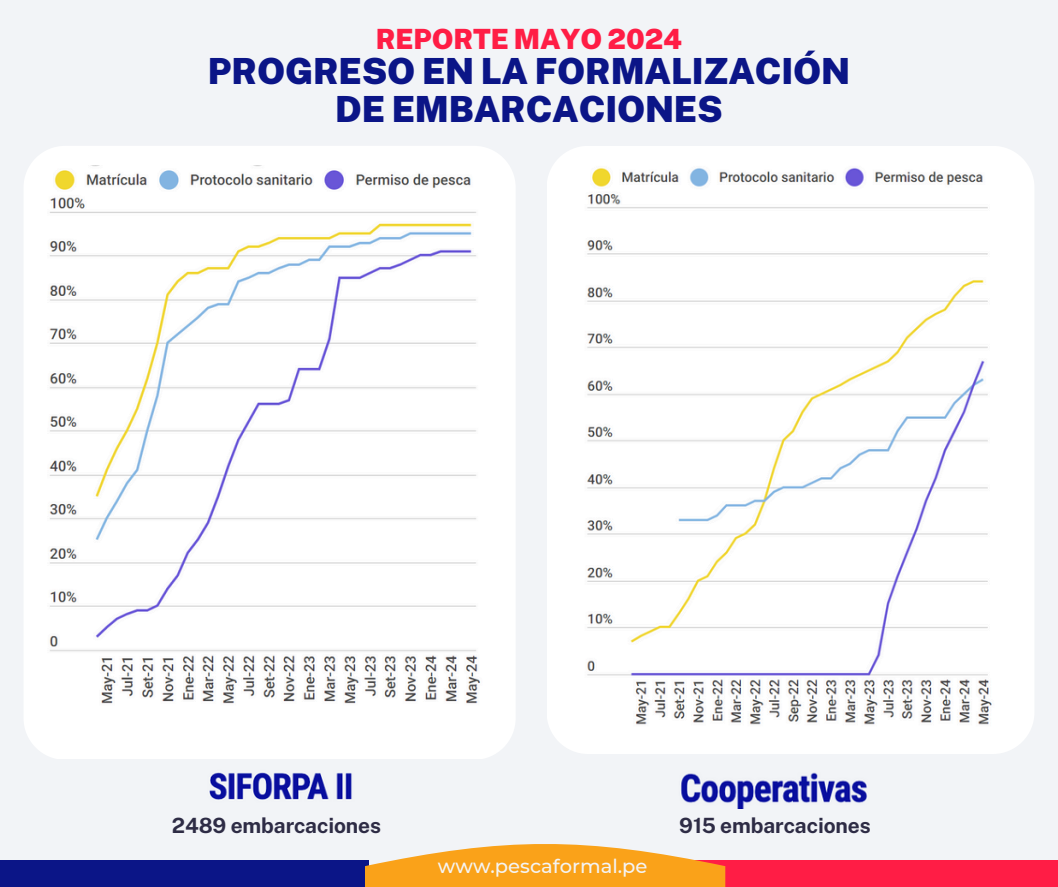
<style>
.page{position:relative;width:1058px;height:887px;background:#fff}
.page>*{position:absolute;margin:0;border:0;box-sizing:border-box;transform-origin:0 0}
.t1{font:900 36px/38.2px "Public Sans";letter-spacing:-.005em;color:#0b1587;text-align:center}
.t2{font:900 27.9px "Public Sans";letter-spacing:-.005em;color:#ff1d45}
.t3{font:700 21px "Public Sans";letter-spacing:-.005em;color:#2e2c45}
.t4{font:500 19.5px "Montserrat";color:#f4f4f4}
</style>
<div class="page">
<div style="left:0;top:0;width:1058px;height:886px;background:#f2f4f7"></div>
<div style="left:0;top:860px;width:368px;height:26px;background:#0b1587"></div>
<div style="left:689px;top:860px;width:369px;height:26px;background:#ff1d45"></div>
<svg style="left:365px;top:844px;width:360px;height:42px;fill:#faa219"></svg>
<div style="left:546px;top:146px;width:488px;height:607px;background:#fff;border-radius:42px"></div>
<div style="left:24px;top:146px;width:491px;height:613px;background:#fff;border-radius:42px"></div>
<img style="left:209px;top:772px;width:143px;height:28px">
<img style="left:681px;top:772px;width:186px;height:36px">
<img style="left:49px;top:166px;width:432px;height:538px">
<img style="left:587px;top:167px;width:405px;height:558px">
<p class="t2" style="left:376px;top:22px;width:308px">REPORTE MAYO 2024</p>
<p class="t1" style="left:208px;top:52px;width:644px">PROGRESO EN LA FORMALIZACIÓN<br>DE EMBARCACIONES</p>
<p class="t3" style="left:172px;top:812px;width:211px">2489 embarcaciones</p>
<p class="t4" style="left:438px;top:853px;width:211px">www.pescaformal.pe</p>
<p class="t3" style="left:679px;top:812px;width:193px">915 embarcaciones</p>
</div>
